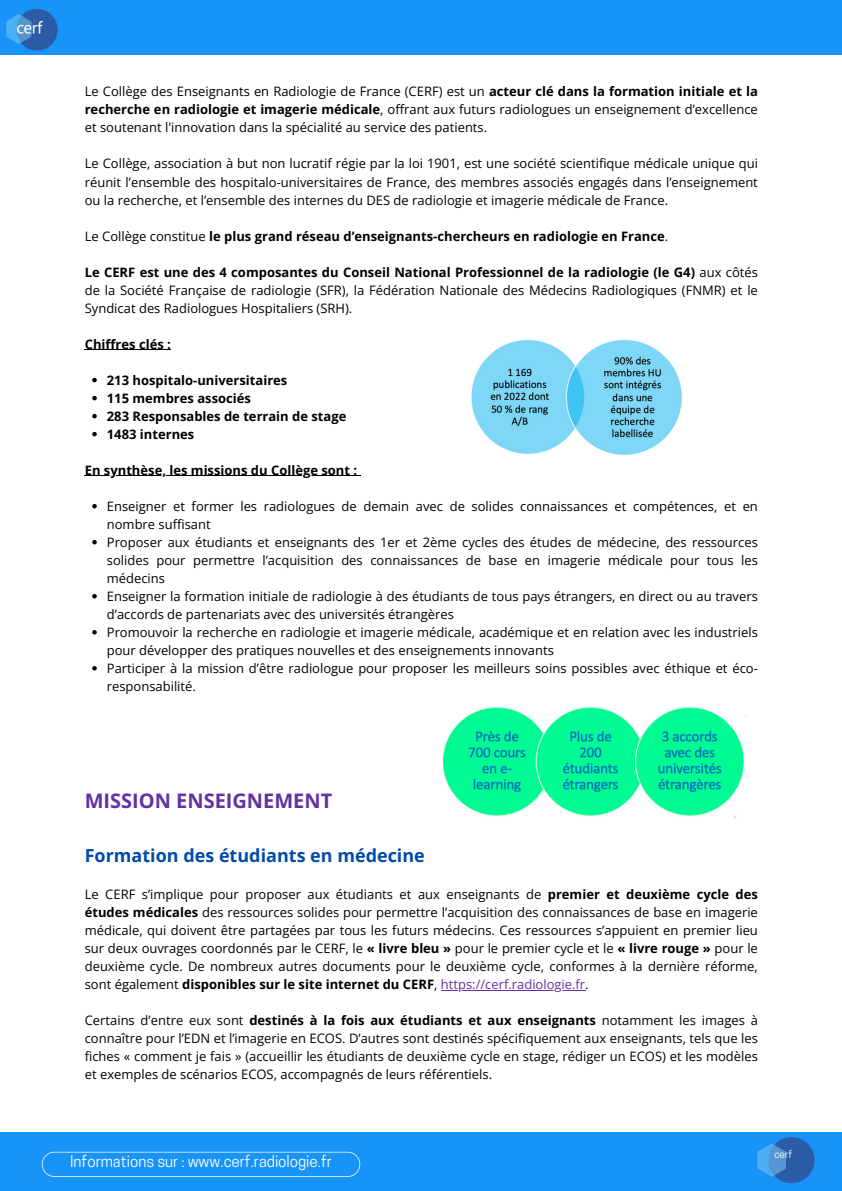
<style>
.page{position:relative;width:842px;height:1191px;background:#fff}
.page>*{position:absolute;margin:0;border:0;box-sizing:border-box;transform-origin:0 0}
.t1{font:700 20px "Open Sans";color:#6231a2}
.t2{font:700 18px "Open Sans";color:#004aad}
.t3{font:15.2px "Cooper Hewitt";color:#fff}
.t4{font:13px/18px "Open Sans";color:#000;text-align:justify}
.t5{font:700 13px "Open Sans";color:#000}
.t6{font:10px "Cooper Hewitt";color:#fff}
.s1{font-weight:700}
.s2{font-weight:400}
.s3{color:#6231a2}
</style>
<div class="page">
<div style="left:0;top:0;width:842px;height:1190px;background:#1893f8"></div>
<svg style="left:42px;top:1151px;width:318px;height:25px"></svg>
<div style="left:768px;top:1136px;width:47px;height:46px;background:#2c5ba7;border-radius:50%"></div>
<svg style="left:757px;top:1143px;width:29px;height:33px"></svg>
<img style="left:6px;top:8px;width:53px;height:48px">
<div style="left:0;top:56px;width:842px;height:1075px;background:#fff"></div>
<hr style="left:85px;top:349px;width:86px;height:1px;background:#000">
<svg style="left:92px;top:378px;width:5px;height:4px"></svg>
<svg style="left:92px;top:396px;width:5px;height:4px"></svg>
<svg style="left:92px;top:414px;width:5px;height:4px"></svg>
<svg style="left:92px;top:432px;width:5px;height:4px"></svg>
<hr style="left:85px;top:475px;width:272px;height:1px;background:#000">
<svg style="left:92px;top:504px;width:5px;height:4px"></svg>
<svg style="left:92px;top:540px;width:5px;height:4px"></svg>
<svg style="left:92px;top:594px;width:5px;height:4px"></svg>
<svg style="left:92px;top:630px;width:5px;height:4px"></svg>
<svg style="left:92px;top:666px;width:5px;height:4px"></svg>
<img style="left:471px;top:339px;width:211px;height:116px">
<img style="left:442px;top:707px;width:304px;height:112px">
<hr style="left:441px;top:989px;width:144px;height:1px;background:#6231a2">
<p class="t4" style="left:85px;top:82px;width:675px">Le Collège des Enseignants en Radiologie de France (CERF) est un <span class="s1">acteur clé dans la formation initiale et la recherche en radiologie et imagerie médicale</span>, offrant aux futurs radiologues un enseignement d’excellence et soutenant l'innovation dans la spécialité au service des patients.</p>
<h5 class="t4" style="left:85px;top:154px;width:675px">Le Collège, association à but non lucratif régie par la loi 1901, est une société scientifique médicale unique qui réunit l’ensemble des hospitalo-universitaires de France, des membres associés engagés dans l’enseignement ou la recherche, et l’ensemble des internes du DES de radiologie et imagerie médicale de France.</h5>
<h5 class="t5" style="left:85px;top:227px;width:585px"><span class="s2">Le Collège constitue</span> le plus grand réseau d’enseignants-chercheurs en radiologie en France<span class="s2">.</span></h5>
<h5 class="t4" style="left:85px;top:262px;width:675px"><span class="s1">Le CERF est une des 4 composantes du Conseil National Professionnel de la radiologie (le G4)</span> aux côtés de la Société Française de radiologie (SFR), la Fédération Nationale des Médecins Radiologiques (FNMR) et le Syndicat des Radiologues Hospitaliers (SRH).</h5>
<h5 class="t5" style="left:85px;top:335px;width:88px">Chiffres clés :</h5>
<h4 class="t5" style="left:107px;top:371px;width:182px">213 hospitalo-universitaires</h4>
<p class="t5" style="left:107px;top:389px;width:146px">115 membres associés</p>
<p class="t5" style="left:107px;top:407px;width:241px">283 Responsables de terrain de stage</p>
<p class="t5" style="left:107px;top:425px;width:89px">1483 internes</p>
<p class="t5" style="left:85px;top:461px;width:274px">En synthèse, les missions du Collège sont :</p>
<h4 class="t4" style="left:107px;top:496px;width:653px">Enseigner et former les radiologues de demain avec de solides connaissances et compétences, et en nombre suffisant</h4>
<p class="t4" style="left:107px;top:532px;width:653px">Proposer aux étudiants et enseignants des 1er et 2ème cycles des études de médecine, des ressources solides pour permettre l’acquisition des connaissances de base en imagerie médicale pour tous les médecins</p>
<p class="t4" style="left:107px;top:586px;width:653px">Enseigner la formation initiale de radiologie à des étudiants de tous pays étrangers, en direct ou au travers d’accords de partenariats avec des universités étrangères</p>
<p class="t4" style="left:107px;top:622px;width:653px">Promouvoir la recherche en radiologie et imagerie médicale, académique et en relation avec les industriels pour développer des pratiques nouvelles et des enseignements innovants</p>
<p class="t4" style="left:107px;top:658px;width:653px">Participer à la mission d’être radiologue pour proposer les meilleurs soins possibles avec éthique et éco&shy;responsabilité.</p>
<p class="t1" style="left:85px;top:787px;width:249px">MISSION ENSEIGNEMENT</p>
<p class="t2" style="left:85px;top:842px;width:342px">Formation des étudiants en médecine</p>
<h1 class="t4" style="left:85px;top:885px;width:675px">Le CERF s’implique pour proposer aux étudiants et aux enseignants de <span class="s1">premier et deuxième cycle des études médicales</span> des ressources solides pour permettre l’acquisition des connaissances de base en imagerie médicale, qui doivent être partagées par tous les futurs médecins. Ces ressources s’appuient en premier lieu sur deux ouvrages coordonnés par le CERF, le <span class="s1">« livre bleu »</span> pour le premier cycle et le <span class="s1">« livre rouge »</span> pour le deuxième cycle. De nombreux autres documents pour le deuxième cycle, conformes à la dernière réforme, sont également <span class="s1">disponibles sur le site internet du CERF</span>, <span class="s3">https://cerf.radiologie.fr</span>.</h1>
<h2 class="t4" style="left:85px;top:1011px;width:675px">Certains d’entre eux sont <span class="s1">destinés à la fois aux étudiants et aux enseignants</span> notamment les images à connaître pour l’EDN et l’imagerie en ECOS. D’autres sont destinés spécifiquement aux enseignants, tels que les fiches « comment je fais » (accueillir les étudiants de deuxième cycle en stage, rédiger un ECOS) et les modèles et exemples de scénarios ECOS, accompagnés de leurs référentiels.</h2>
<p class="t3" style="left:70px;top:1155px;width:263px">Informations sur : www.cerf.radiologie.fr</p>
<p class="t6" style="left:774px;top:1149px;width:19px">cerf</p>
</div>
